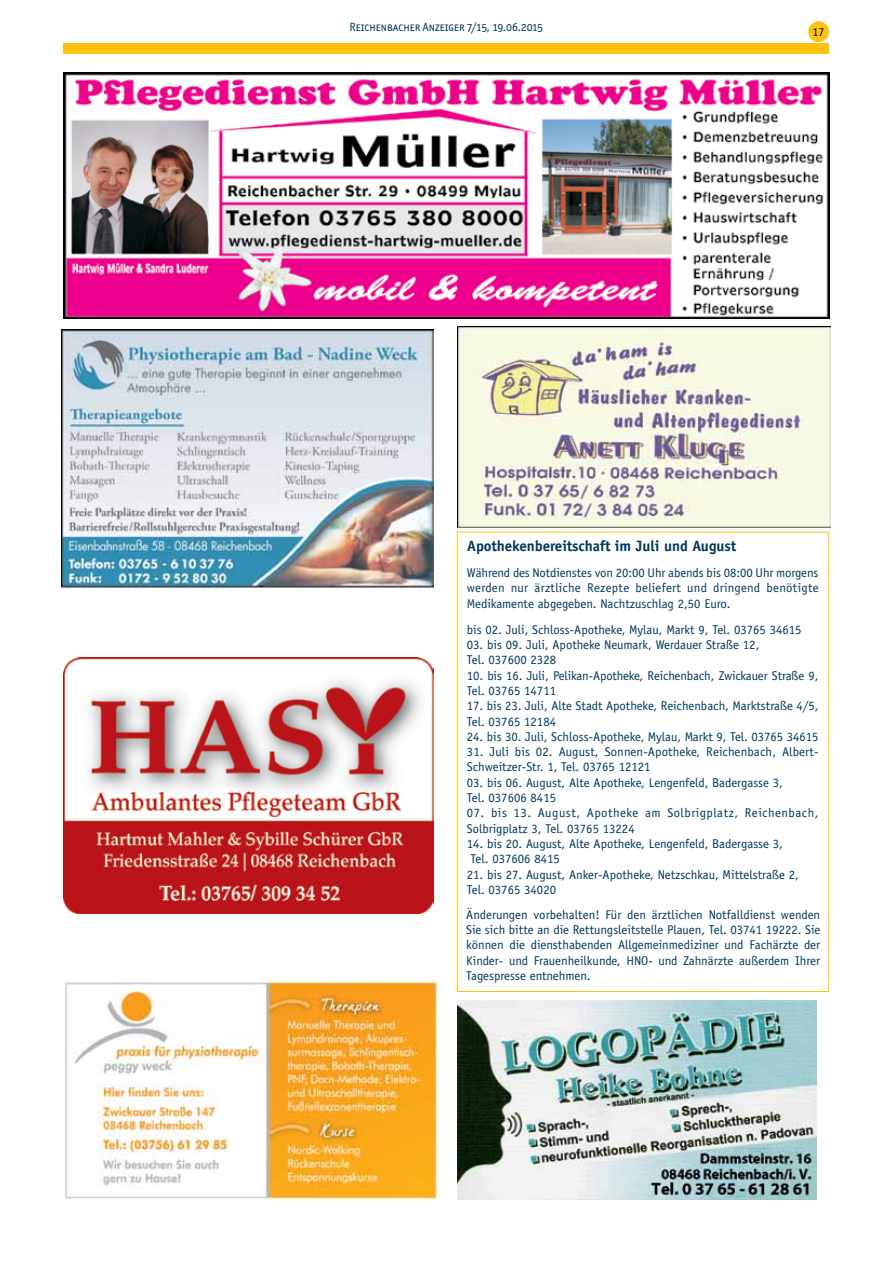
<style>
.page{position:relative;width:893px;height:1263px;background:#fff}
.page>*{position:absolute;margin:0;border:0;box-sizing:border-box;transform-origin:0 0}
.t1{font:700 15px "Officina Sans";letter-spacing:-.01em;color:#00385a}
.t2{font:12.75px/15.3px "Officina Sans";color:#00385a}
.t3{font:12.75px/15.3px "Officina Sans";letter-spacing:.04em;color:#00385a}
.t4{font:12px "Officina San ITC Book SC";color:#00385a}
.t5{font:12px "Officina Sans";color:#000}
</style>
<div class="page">
<div style="left:809px;top:22px;width:19px;height:19px;background:#ffc20e;border-radius:50%"></div>
<div style="left:808px;top:21px;width:21px;height:21px;border:2px solid #ffc20e;border-radius:50%"></div>
<div style="left:64px;top:44px;width:765px;height:10px;background:#ffc20e"></div>
<img style="left:64px;top:72px;width:765px;height:247px">
<img style="left:65px;top:981px;width:373px;height:218px">
<img style="left:62px;top:330px;width:372px;height:259px">
<img style="left:457px;top:1000px;width:359px;height:199px">
<img style="left:64px;top:657px;width:370px;height:257px">
<img style="left:457px;top:327px;width:373px;height:200px">
<p class="t4" style="left:349px;top:20px;width:195px">Reichenbacher Anzeiger 7/15, 19.06.2015</p>
<p class="t5" style="left:812px;top:25px;width:13px">17</p>
<p class="t1" style="left:467px;top:537px;width:271px">Apothekenbereitschaft im Juli und August</p>
<p class="t2" style="left:467px;top:565px;width:353px;text-align:justify">Während des Notdienstes von 20:00 Uhr abends bis 08:00 Uhr morgens werden nur ärztliche Rezepte beliefert und dringend benötigte Medikamente abgegeben. Nachtzuschlag 2,50 Euro.</p>
<p class="t2" style="left:467px;top:622px;width:336px">bis 02. Juli, Schloss-Apotheke, Mylau, Markt 9, Tel. 03765 34615</p>
<p class="t2" style="left:467px;top:637px;width:294px">03. bis 09. Juli, Apotheke Neumark, Werdauer Straße 12,<br>Tel. 037600 2328</p>
<p class="t2" style="left:467px;top:668px;width:353px">10. bis 16. Juli, Pelikan-Apotheke, Reichenbach, Zwickauer Straße 9,<br>Tel. 03765 14711</p>
<p class="t2" style="left:467px;top:698px;width:353px">17. bis 23. Juli, Alte Stadt Apotheke, Reichenbach, Marktstraße 4/5,<br>Tel. 03765 12184</p>
<p class="t2" style="left:467px;top:729px;width:353px">24. bis 30. Juli, Schloss-Apotheke, Mylau, Markt 9, Tel. 03765 34615</p>
<p class="t2" style="left:467px;top:744px;width:353px">31. Juli bis 02. August, Sonnen-Apotheke, Reichenbach, Albert-<br>Schweitzer-Str. 1, Tel. 03765 12121</p>
<p class="t2" style="left:467px;top:775px;width:318px">03. bis 06. August, Alte Apotheke, Lengenfeld, Badergasse 3,<br>Tel. 037606 8415</p>
<p class="t3" style="left:467px;top:805px;width:353px">07. bis 13. August, Apotheke am Solbrigplatz, Reichenbach,<br>Solbrigplatz 3, Tel. 03765 13224</p>
<p class="t2" style="left:467px;top:836px;width:318px">14. bis 20. August, Alte Apotheke, Lengenfeld, Badergasse 3,<br>Tel. 037606 8415</p>
<p class="t2" style="left:467px;top:866px;width:334px">21. bis 27. August, Anker-Apotheke, Netzschkau, Mittelstraße 2,<br>Tel. 03765 34020</p>
<p class="t2" style="left:466px;top:907px;width:356px;text-align:justify">Änderungen vorbehalten! Für den ärztlichen Notfalldienst wenden Sie sich bitte an die Rettungsleitstelle Plauen, Tel. 03741 19222. Sie können die diensthabenden Allgemeinmediziner und Fachärzte der Kinder- und Frauenheilkunde, HNO- und Zahnärzte außerdem Ihrer Tagespresse entnehmen.</p>
</div>
